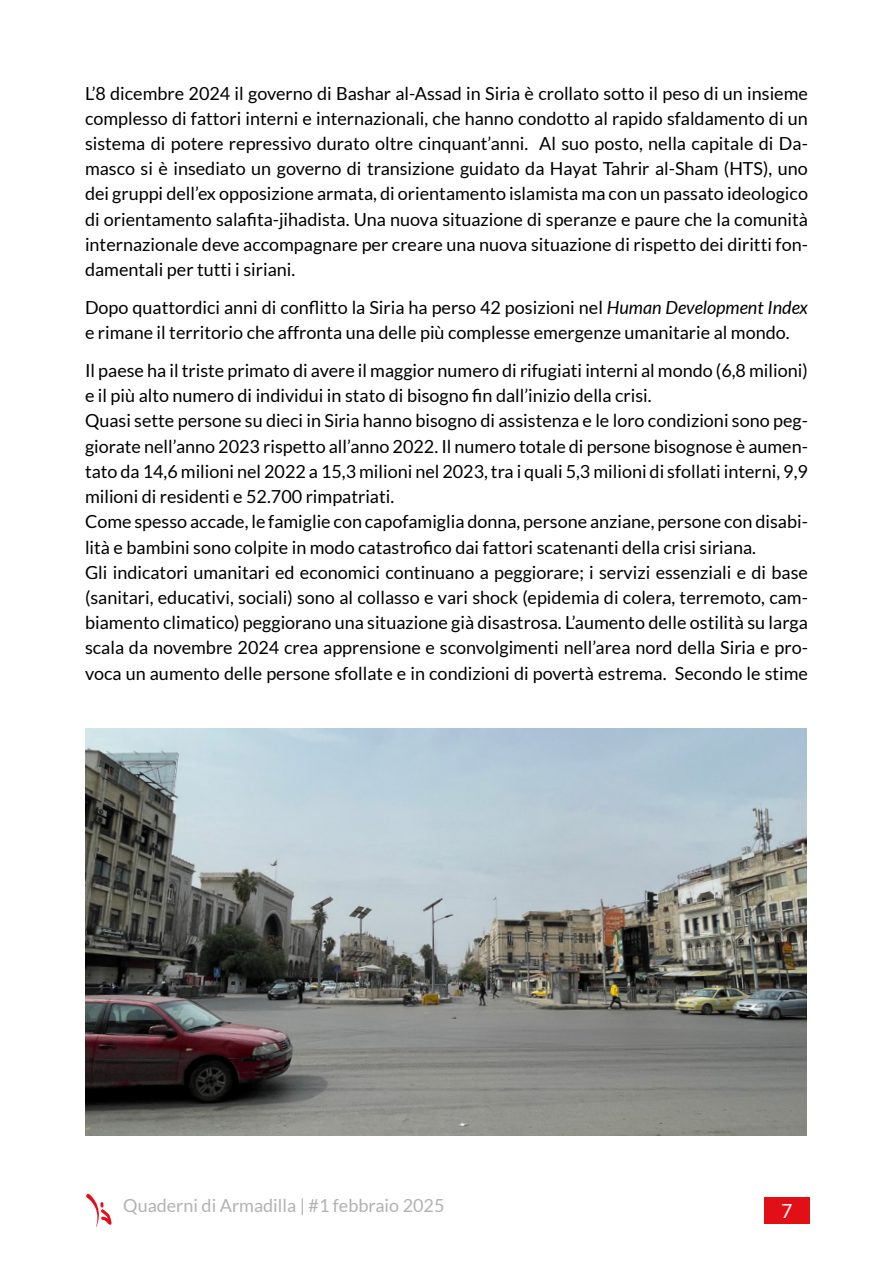
<style>
.page{position:relative;width:893px;height:1263px;background:#fff}
.page>*{position:absolute;margin:0;border:0;box-sizing:border-box;transform-origin:0 0}
.t1{font:19.5px "Lato";color:#fff}
.Testo_corrente{font:18px/25.2px "Lato";color:#000;text-align:justify}
.t2{font:18px "Lato";color:#b3b2b2}
.s1{font-style:italic}
</style>
<div class="page">
<div style="left:764px;top:1197px;width:46px;height:27px;background:#e30f17"></div>
<svg style="left:86px;top:1193px;width:26px;height:34px"></svg>
<img style="left:85px;top:729px;width:722px;height:406px">
<p class="Testo_corrente" style="left:85px;top:80px;width:724px">L’8 dicembre 2024 il governo di Bashar al-Assad in Siria è crollato sotto il peso di un insieme complesso di fattori interni e internazionali, che hanno condotto al rapido sfaldamento di un sistema di potere repressivo durato oltre cinquant’anni. Al suo posto, nella capitale di Da&shy;masco si è insediato un governo di transizione guidato da Hayat Tahrir al-Sham (HTS), uno dei gruppi dell’ex opposizione armata, di orientamento islamista ma con un passato ideologico di orientamento salafita-jihadista. Una nuova situazione di speranze e paure che la comunità internazionale deve accompagnare per creare una nuova situazione di rispetto dei diritti fon&shy;damentali per tutti i siriani.</p>
<p class="Testo_corrente" style="left:85px;top:295px;width:724px">Dopo quattordici anni di conflitto la Siria ha perso 42 posizioni nel <span class="s1">Human Development Index </span>e rimane il territorio che affronta una delle più complesse emergenze umanitarie al mondo.</p>
<p class="Testo_corrente" style="left:85px;top:358px;width:724px">Il paese ha il triste primato di avere il maggior numero di rifugiati interni al mondo (6,8 milioni) e il più alto numero di individui in stato di bisogno fin dall’inizio della crisi.</p>
<p class="Testo_corrente" style="left:85px;top:408px;width:724px">Quasi sette persone su dieci in Siria hanno bisogno di assistenza e le loro condizioni sono peg&shy;giorate nell’anno 2023 rispetto all’anno 2022. Il numero totale di persone bisognose è aumen&shy;tato da 14,6 milioni nel 2022 a 15,3 milioni nel 2023, tra i quali 5,3 milioni di sfollati interni, 9,9 milioni di residenti e 52.700 rimpatriati.</p>
<p class="Testo_corrente" style="left:85px;top:509px;width:724px">Come spesso accade, le famiglie con capofamiglia donna, persone anziane, persone con disabi&shy;lità e bambini sono colpite in modo catastrofico dai fattori scatenanti della crisi siriana.</p>
<p class="Testo_corrente" style="left:85px;top:559px;width:724px">Gli indicatori umanitari ed economici continuano a peggiorare; i servizi essenziali e di base (sanitari, educativi, sociali) sono al collasso e vari shock (epidemia di colera, terremoto, cam&shy;biamento climatico) peggiorano una situazione già disastrosa. L’aumento delle ostilità su larga scala da novembre 2024 crea apprensione e sconvolgimenti nell’area nord della Siria e pro&shy;voca un aumento delle persone sfollate e in condizioni di povertà estrema. Secondo le stime</p>
<p class="t2" style="left:123px;top:1195px;width:323px">Quaderni di Armadilla | #1 febbraio 2025</p>
<p class="t1" style="left:781px;top:1200px;width:13px">7</p>
</div>
